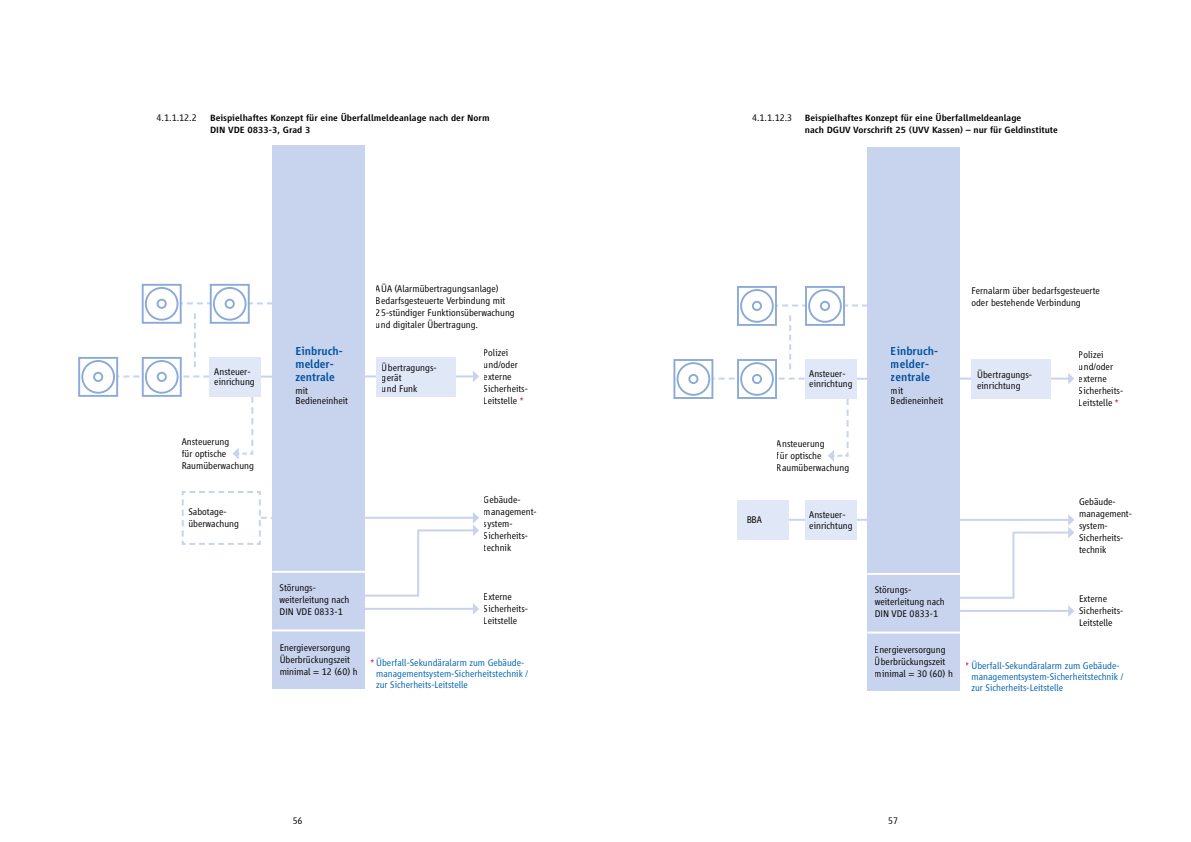
<style>
.page{position:relative;width:1191px;height:842px;background:#fff}
.page>*{position:absolute;margin:0;border:0;box-sizing:border-box;transform-origin:0 0}
.t1{font:500 12px/13px "Vialog LT";color:#0063af}
.t2{font:300 10px/12px "Vialog LT";color:#000}
.t3{font:300 10px/11px "Vialog LT";color:#0063af}
.t4{font:500 9.4px/12px "Vialog LT";color:#000;scale:1.06 1}
.s1{color:#e4003a}
</style>
<div class="page">
<svg style="left:118px;top:375px;width:92px;height:2px"></svg>
<svg style="left:232px;top:397px;width:22px;height:62px"></svg>
<svg style="left:181px;top:491px;width:91px;height:54px"></svg>
<hr style="left:256px;top:376px;width:25px;height:2px;background:#c8d3ed">
<div style="left:210px;top:357px;width:51px;height:40px;background:#e0e7f6"></div>
<div style="left:272px;top:145px;width:93px;height:543px;background:#c8d3ed"></div>
<hr style="left:272px;top:629px;width:93px;height:2px;background:#fff">
<hr style="left:272px;top:571px;width:93px;height:2px;background:#fff">
<svg style="left:364px;top:512px;width:115px;height:102px"></svg>
<hr style="left:356px;top:375px;width:119px;height:2px;background:#c8d3ed">
<svg style="left:473px;top:371px;width:6px;height:11px"></svg>
<div style="left:376px;top:357px;width:79px;height:39px;background:#e0e7f6"></div>
<div style="left:142px;top:357px;width:40px;height:40px;background:#fff;border:2px solid #8caad9"></div>
<div style="left:145px;top:360px;width:34px;height:34px;border:2px solid #8caad9;border-radius:50%"></div>
<div style="left:157px;top:372px;width:10px;height:10px;border:2px solid #8caad9;border-radius:50%"></div>
<div style="left:78px;top:357px;width:40px;height:40px;background:#fff;border:2px solid #8caad9"></div>
<div style="left:81px;top:360px;width:34px;height:34px;border:2px solid #8caad9;border-radius:50%"></div>
<div style="left:93px;top:372px;width:10px;height:10px;border:2px solid #8caad9;border-radius:50%"></div>
<svg style="left:182px;top:302px;width:90px;height:2px"></svg>
<svg style="left:210px;top:284px;width:40px;height:40px"></svg>
<div style="left:213px;top:287px;width:33px;height:34px;border:2px solid #8caad9;border-radius:50%"></div>
<div style="left:225px;top:299px;width:10px;height:10px;border:2px solid #8caad9;border-radius:50%"></div>
<svg style="left:142px;top:284px;width:40px;height:40px"></svg>
<div style="left:145px;top:287px;width:33px;height:34px;border:2px solid #8caad9;border-radius:50%"></div>
<div style="left:157px;top:299px;width:10px;height:10px;border:2px solid #8caad9;border-radius:50%"></div>
<svg style="left:194px;top:313px;width:2px;height:54px"></svg>
<svg style="left:713px;top:378px;width:92px;height:2px"></svg>
<svg style="left:828px;top:399px;width:21px;height:62px"></svg>
<hr style="left:851px;top:378px;width:25px;height:2px;background:#c8d3ed">
<div style="left:805px;top:359px;width:51px;height:40px;background:#e0e7f6"></div>
<hr style="left:787px;top:519px;width:154px;height:2px;background:#c8d3ed">
<div style="left:738px;top:500px;width:51px;height:40px;background:#e0e7f6"></div>
<div style="left:867px;top:147px;width:93px;height:543px;background:#c8d3ed"></div>
<hr style="left:867px;top:632px;width:93px;height:2px;background:#fff">
<hr style="left:867px;top:573px;width:93px;height:2px;background:#fff">
<svg style="left:960px;top:514px;width:114px;height:103px"></svg>
<hr style="left:951px;top:378px;width:119px;height:2px;background:#c8d3ed">
<svg style="left:1068px;top:373px;width:6px;height:11px"></svg>
<div style="left:971px;top:359px;width:79px;height:40px;background:#e0e7f6"></div>
<div style="left:737px;top:359px;width:40px;height:40px;background:#fff;border:2px solid #8caad9"></div>
<div style="left:740px;top:362px;width:34px;height:34px;border:2px solid #8caad9;border-radius:50%"></div>
<div style="left:752px;top:374px;width:10px;height:10px;border:2px solid #8caad9;border-radius:50%"></div>
<div style="left:673px;top:359px;width:40px;height:40px;background:#fff;border:2px solid #8caad9"></div>
<div style="left:676px;top:362px;width:34px;height:34px;border:2px solid #8caad9;border-radius:50%"></div>
<div style="left:688px;top:374px;width:10px;height:10px;border:2px solid #8caad9;border-radius:50%"></div>
<svg style="left:777px;top:304px;width:90px;height:2px"></svg>
<div style="left:805px;top:286px;width:40px;height:40px;background:#fff;border:2px solid #8caad9"></div>
<div style="left:808px;top:289px;width:34px;height:34px;border:2px solid #8caad9;border-radius:50%"></div>
<div style="left:820px;top:301px;width:10px;height:10px;border:2px solid #8caad9;border-radius:50%"></div>
<svg style="left:737px;top:286px;width:40px;height:40px"></svg>
<div style="left:740px;top:289px;width:33px;height:34px;border:2px solid #8caad9;border-radius:50%"></div>
<div style="left:752px;top:301px;width:10px;height:10px;border:2px solid #8caad9;border-radius:50%"></div>
<svg style="left:789px;top:315px;width:2px;height:54px"></svg>
<div style="left:805px;top:500px;width:51px;height:40px;background:#e0e7f6"></div>
<p class="t2" style="left:156px;top:112px;width:42px">4.1.1.12.2</p>
<p class="t4" style="left:805px;top:112px;width:240px">Beispielhaftes Konzept für eine Überfallmeldeanlage<br>nach DGUV Vorschrift 25 (UVV Kassen) – nur für Geldinstitute</p>
<p class="t4" style="left:210px;top:112px;width:265px">Beispielhaftes Konzept für eine Überfallmeldeanlage nach der Norm<br>DIN VDE 0833-3, Grad 3</p>
<p class="t2" style="left:752px;top:112px;width:42px">4.1.1.12.3</p>
<p class="t2" style="left:376px;top:283px;width:140px">AÜA (Alarmübertragungsanlage)<br>Bedarfsgesteuerte Verbindung mit 25-stündiger Funktionsüberwachung und digitaler Übertragung.</p>
<p class="t2" style="left:971px;top:285px;width:130px">Fernalarm über bedarfsgesteuerte oder bestehende Verbindung</p>
<p class="t2" style="left:214px;top:366px;width:42px;line-height:10.4px">Ansteuer&shy;einrichung</p>
<p class="t1" style="left:295px;top:345px;width:49px">Einbruch&shy;melder&shy;zentrale</p>
<p class="t2" style="left:295px;top:386px;width:54px;line-height:10px">mit<br>Bedieneinheit</p>
<p class="t2" style="left:382px;top:362px;width:56px;line-height:10.5px">Übertragungs&shy;gerät<br>und Funk</p>
<p class="t2" style="left:484px;top:346px;width:46px">Polizei und/oder externe<br>Sicherheits-<br>Leitstelle <span class="s1">*</span></p>
<p class="t2" style="left:809px;top:368px;width:45px;line-height:10.6px">Ansteuer&shy;einrichtung</p>
<p class="t1" style="left:891px;top:345px;width:49px">Einbruch&shy;melder&shy;zentrale</p>
<p class="t2" style="left:891px;top:386px;width:54px;line-height:10px">mit<br>Bedieneinheit</p>
<p class="t2" style="left:977px;top:369px;width:56px;line-height:11px">Übertragungs&shy;einrichtung</p>
<p class="t2" style="left:1079px;top:349px;width:46px">Polizei und/oder externe<br>Sicherheits-<br>Leitstelle <span class="s1">*</span></p>
<p class="t2" style="left:182px;top:435px;width:74px">Ansteuerung<br>für optische<br>Raumüberwachung</p>
<p class="t2" style="left:777px;top:437px;width:74px">Ansteuerung<br>für optische<br>Raumüberwachung</p>
<p class="t2" style="left:188px;top:505px;width:52px">Sabotage&shy;überwachung</p>
<p class="t2" style="left:484px;top:494px;width:54px">Gebäude&shy;management&shy;system-<br>Sicherheits&shy;technik</p>
<p class="t2" style="left:746px;top:514px;width:17px">BBA</p>
<p class="t2" style="left:809px;top:510px;width:45px;line-height:10.6px">Ansteuer&shy;einrichtung</p>
<p class="t2" style="left:1079px;top:496px;width:54px">Gebäude&shy;management&shy;system-<br>Sicherheits&shy;technik</p>
<p class="t2" style="left:279px;top:582px;width:71px">Störungs&shy;weiterleitung nach<br>DIN VDE 0833-1</p>
<p class="t2" style="left:484px;top:591px;width:46px">Externe<br>Sicherheits-<br>Leitstelle</p>
<p class="t2" style="left:874px;top:584px;width:71px">Störungs&shy;weiterleitung nach<br>DIN VDE 0833-1</p>
<p class="t2" style="left:1079px;top:593px;width:46px">Externe<br>Sicherheits-<br>Leitstelle</p>
<p class="t2" style="left:279px;top:642px;width:80px">Energieversorgung<br>Überbrückungszeit minimal = 12 (60) h</p>
<p class="t3" style="left:376px;top:657px;width:153px;text-indent:-6px"><span class="s1">*</span> Überfall-Sekundäralarm zum Gebäude&shy;managementsystem-Sicherheitstechnik / zur Sicherheits-Leitstelle</p>
<p class="t2" style="left:874px;top:644px;width:80px">Energieversorgung<br>Überbrückungszeit minimal = 30 (60) h</p>
<p class="t3" style="left:971px;top:660px;width:153px;text-indent:-6px"><span class="s1">*</span> Überfall-Sekundäralarm zum Gebäude&shy;managementsystem-Sicherheitstechnik / zur Sicherheits-Leitstelle</p>
<p class="t2" style="left:293px;top:814px;width:12px">56</p>
<p class="t2" style="left:888px;top:814px;width:12px">57</p>
</div>
